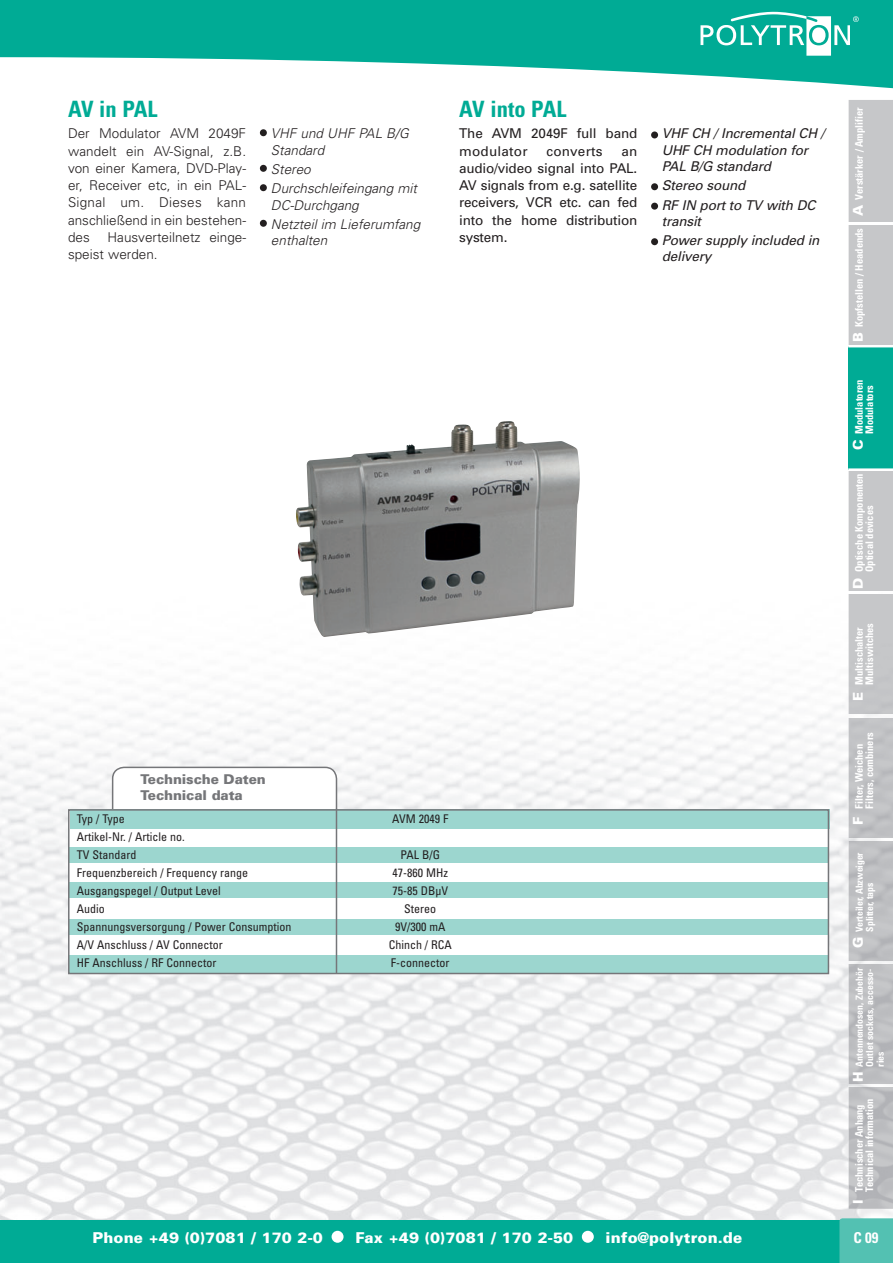
<style>
.page{position:relative;width:893px;height:1263px;background:#fff}
.page>*{position:absolute;margin:0;border:0;box-sizing:border-box;transform-origin:0 0}
.t1{font:700 condensed 22.5px "Univers";letter-spacing:.005em;color:#00ab95}
.t2{font:900 15px "Univers";letter-spacing:.01em;color:#fff}
.t3{font:700 condensed 15px "Univers";color:#fff}
.t4{font:300 13.5px/17.2px "Univers";color:#231f20;text-align:justify}
.t5{font:13.5px/17.2px "Univers";letter-spacing:-.015em;color:#231f20}
.t6{font:italic 13.5px/16.2px "Univers";letter-spacing:-.015em;color:#231f20}
.t7{font:italic 300 13.5px/19.4px "Univers";color:#231f20}
.t8{font:900 13.5px/16.2px "Univers";letter-spacing:-.01em;color:#757679}
.t9{font:13.5px "Univers";letter-spacing:.015em;color:#231f20}
.t10{font:condensed 12px/18px "Univers";color:#231f20}
.t11{font:700 condensed 10.5px/10.5px "Univers";color:#fff}
.t12{font:700 condensed 9.75px/10.5px "Univers";color:#fff}
.s1{font-weight:900;font-stretch:normal;font-size:13.5px}
</style>
<div class="page">
<img style="left:0;top:100px;width:893px;height:1120px">
<svg style="left:0;top:0;width:893px;height:89px;fill:#00ab95"></svg>
<div style="left:0;top:1220px;width:847px;height:43px;background:#00ab95"></div>
<div style="left:332px;top:1231px;width:12px;height:12px;background:#fff;border-radius:50%"></div>
<div style="left:582px;top:1231px;width:12px;height:12px;background:#fff;border-radius:50%"></div>
<div style="left:839px;top:1218px;width:54px;height:45px;background:#53c1b2"></div>
<svg style="left:700px;top:12px;width:159px;height:44px"></svg>
<img style="left:849px;top:100px;width:44px;height:1109px">
<img style="left:849px;top:222px;width:44px;height:2px">
<img style="left:849px;top:592px;width:44px;height:2px">
<img style="left:849px;top:715px;width:44px;height:2px">
<img style="left:849px;top:838px;width:44px;height:2px">
<img style="left:849px;top:961px;width:44px;height:2px">
<img style="left:849px;top:1084px;width:44px;height:3px">
<div style="left:849px;top:346px;width:44px;height:123px;background:#00ab95"></div>
<hr style="left:848px;top:345px;width:45px;height:2px;background:#fff">
<hr style="left:848px;top:468px;width:45px;height:3px;background:#fff">
<div style="left:260px;top:129px;width:7px;height:7px;background:#231f20;border-radius:50%"></div>
<div style="left:260px;top:165px;width:7px;height:7px;background:#231f20;border-radius:50%"></div>
<div style="left:260px;top:184px;width:7px;height:7px;background:#231f20;border-radius:50%"></div>
<div style="left:260px;top:220px;width:7px;height:7px;background:#231f20;border-radius:50%"></div>
<div style="left:651px;top:131px;width:7px;height:7px;background:#231f20;border-radius:50%"></div>
<div style="left:651px;top:183px;width:7px;height:7px;background:#231f20;border-radius:50%"></div>
<div style="left:651px;top:203px;width:7px;height:7px;background:#231f20;border-radius:50%"></div>
<div style="left:651px;top:238px;width:7px;height:7px;background:#231f20;border-radius:50%"></div>
<div style="left:69px;top:809px;width:760px;height:157px;background:#fff"></div>
<div style="left:113px;top:767px;width:223px;height:57px;background:#fff;border-radius:11px"></div>
<div style="left:112px;top:767px;width:225px;height:58px;border:2px solid #757679;border-radius:11px"></div>
<div style="left:70px;top:809px;width:759px;height:19px;background:#9cd6cf"></div>
<div style="left:70px;top:847px;width:759px;height:16px;background:#9cd6cf"></div>
<div style="left:70px;top:882px;width:759px;height:16px;background:#9cd6cf"></div>
<div style="left:70px;top:919px;width:759px;height:16px;background:#9cd6cf"></div>
<div style="left:70px;top:955px;width:759px;height:18px;background:#9cd6cf"></div>
<hr style="left:336px;top:809px;width:1px;height:164px;background:#757679">
<div style="left:68px;top:809px;width:761px;height:165px;border:2px solid #757679"></div>
<img style="left:296px;top:421px;width:284px;height:216px">
<h1 class="t1" style="left:68px;top:101px;width:91px">AV in PAL</h1>
<h1 class="t1" style="left:459px;top:101px;width:109px">AV into PAL</h1>
<p class="t4" style="left:68px;top:126px;width:180px">Der Modulator AVM 2049F wandelt ein AV-Signal, z.B. von einer Kamera, DVD-Play&shy;er, Receiver etc, in ein PAL-Signal um. Dieses kann anschließend in ein bestehen&shy;des</p>
<p class="t4" style="left:68px;top:230px;width:180px;text-indent:39px">Hausverteilnetz einge&shy;speist werden.</p>
<p class="t7" style="left:271px;top:127px;width:139px;line-height:16.2px">VHF und UHF PAL B/G<br>Standard</p>
<p class="t7" style="left:271px;top:161px;width:147px">Stereo<br>Durchschleifeingang mit</p>
<p class="t7" style="left:271px;top:196px;width:151px">DC-Durchgang<br>Netzteil im Lieferumfang</p>
<p class="t7" style="left:271px;top:232px;width:58px">enthalten</p>
<p class="t5" style="left:459px;top:126px;width:180px">The AVM 2049F full band modulator</p>
<p class="t9" style="left:546px;top:146px;width:58px">converts</p>
<p class="t5" style="left:459px;top:144px;width:180px;text-align:justify;text-indent:162px">an audio/video signal into PAL.<br>AV signals from e.g. satellite receivers, VCR etc. can fed into the home distribution system.</p>
<p class="t6" style="left:662px;top:127px;width:164px">VHF CH / Incremental CH /<br>UHF CH modulation for<br>PAL B/G standard</p>
<p class="t6" style="left:662px;top:177px;width:155px;line-height:19.4px">Stereo sound<br>RF IN port to TV with DC</p>
<p class="t6" style="left:662px;top:213px;width:159px;line-height:19.4px">transit<br>Power supply included in</p>
<p class="t6" style="left:662px;top:250px;width:51px">delivery</p>
<p class="t8" style="left:140px;top:772px;width:127px">Technische Daten<br>Technical data</p>
<p class="t10" style="left:77px;top:811px;width:50px">Typ / Type</p>
<p class="t10" style="left:392px;top:811px;width:58px">AVM 2049 F</p>
<p class="t10" style="left:77px;top:829px;width:109px">Artikel-Nr. / Article no.<br>TV Standard</p>
<p class="t10" style="left:400px;top:847px;width:41px">PAL B/G</p>
<p class="t10" style="left:77px;top:865px;width:173px">Frequenzbereich / Frequency range</p>
<p class="t10" style="left:393px;top:865px;width:57px">47-860 MHz</p>
<p class="t10" style="left:77px;top:883px;width:146px">Ausgangspegel / Output Level</p>
<p class="t10" style="left:392px;top:883px;width:57px">75-85 DBµV</p>
<p class="t10" style="left:77px;top:901px;width:29px">Audio</p>
<p class="t10" style="left:404px;top:901px;width:34px">Stereo</p>
<p class="t10" style="left:77px;top:919px;width:216px">Spannungsversorgung / Power Consumption</p>
<p class="t10" style="left:395px;top:919px;width:52px">9V/300 mA</p>
<p class="t10" style="left:77px;top:937px;width:147px">A/V Anschluss / AV Connector</p>
<p class="t10" style="left:389px;top:937px;width:65px">Chinch / RCA</p>
<p class="t10" style="left:77px;top:955px;width:141px">HF Anschluss / RF Connector</p>
<p class="t10" style="left:391px;top:955px;width:60px">F-connector</p>
<p class="t2" style="left:92px;top:1232px;width:232px">Phone +49 (0)7081 / 170 2-0</p>
<p class="t2" style="left:355px;top:1232px;width:219px">Fax +49 (0)7081 / 170 2-50</p>
<p class="t2" style="left:606px;top:1232px;width:138px">info@polytron.de</p>
<p class="t11" style="left:855px;top:216px;width:110px;rotate:-90deg"><span class="s1">A</span> Verstärker / Amplifier</p>
<p class="t11" style="left:855px;top:342px;width:115px;rotate:-90deg"><span class="s1">B</span> Kopfstellen / Headends</p>
<p class="t11" style="left:855px;top:434px;width:56px;text-indent:-16px;rotate:-90deg"><span class="s1">C</span> Modulatoren<br>Modulators</p>
<p class="t11" style="left:855px;top:572px;width:100px;text-indent:-16px;rotate:-90deg"><span class="s1">D</span> Optische Komponenten<br>Optical devices</p>
<p class="t11" style="left:855px;top:685px;width:63px;text-indent:-17px;rotate:-90deg"><span class="s1">E</span> Multischalter<br>Multiswitches</p>
<p class="t11" style="left:855px;top:809px;width:78px;text-indent:-16px;rotate:-90deg"><span class="s1">F</span> Filter, Weichen<br>Filters, combiners</p>
<p class="t12" style="left:855px;top:931px;width:81px;text-indent:-16px;rotate:-90deg"><span class="s1">G</span> Verteiler, Abzweiger<br>Splitter, taps</p>
<p class="t12" style="left:855px;top:1066px;width:100px;text-align:justify;text-indent:-15px;rotate:-90deg"><span class="s1">H</span> Antennendosen, Zubehör Outlet sockets, accesso&shy;ries</p>
<p class="t11" style="left:855px;top:1192px;width:95px;text-indent:-12px;rotate:-90deg"><span class="s1">I</span> Technischer Anhang<br>Technical information</p>
<p class="t3" style="left:854px;top:1232px;width:26px">C 09</p>
</div>
